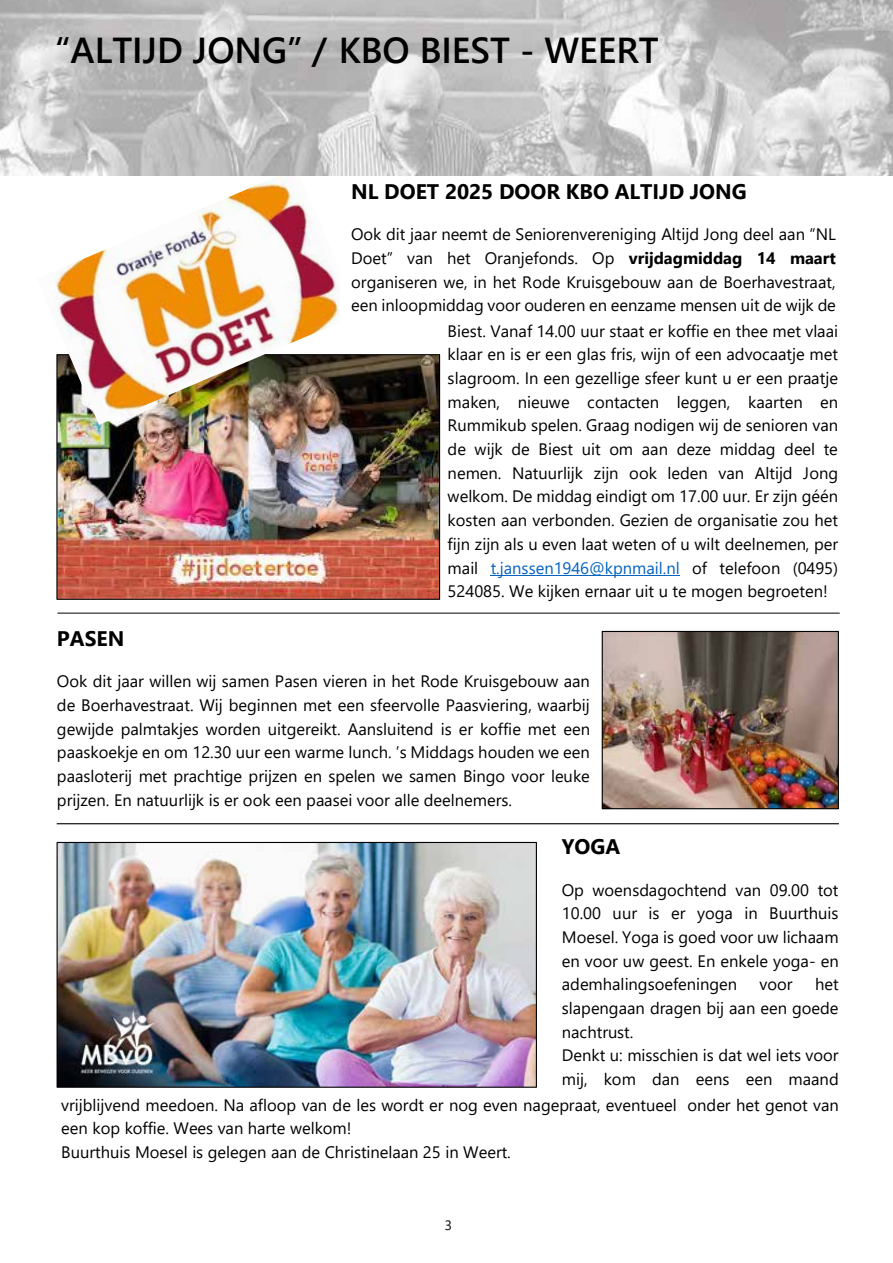
<style>
.page{position:relative;width:893px;height:1263px;background:#fff}
.page>*{position:absolute;margin:0;border:0;box-sizing:border-box;transform-origin:0 0}
.t1{font:600 36px "Segoe UI";color:#000}
.t2{font:700 21px "Segoe UI";color:#000}
.t3{font:16.5px/23.7px "Segoe UI";color:#000;text-align:justify}
.t4{font:13.5px "Segoe UI";color:#000}
.s1{font-weight:700}
.s2{color:#0563c1}
</style>
<div class="page">
<img style="left:58px;top:356px;width:380px;height:242px">
<img style="left:55px;top:176px;width:304px;height:249px">
<div style="left:340px;top:171px;width:507px;height:153px;background:#fff"></div>
<img style="left:0;top:0;width:893px;height:176px">
<img style="left:34px;top:24px;width:859px;height:101px">
<hr style="left:491px;top:575px;width:189px;height:1px;background:#0563c1">
<img style="left:604px;top:633px;width:233px;height:174px">
<div style="left:602px;top:631px;width:237px;height:178px;border:1px solid #000"></div>
<hr style="left:57px;top:613px;width:783px;height:1px;background:#000">
<img style="left:59px;top:844px;width:476px;height:242px">
<div style="left:57px;top:842px;width:480px;height:246px;border:1px solid #000"></div>
<hr style="left:57px;top:823px;width:782px;height:1px;background:#000">
<h1 class="t1" style="left:55px;top:17px;width:605px">“ALTIJD JONG” / KBO BIEST - WEERT</h1>
<p class="t2" style="left:351px;top:172px;width:397px">NL DOET 2025 DOOR KBO ALTIJD JONG</p>
<p class="t3" style="left:351px;top:221px;width:486px">Ook dit jaar neemt de Seniorenvereniging Altijd Jong deel aan “NL Doet” van het Oranjefonds. Op <span class="s1">vrijdagmiddag 14 maart </span>organiseren we, in het Rode Kruisgebouw aan de Boerhavestraat, een inloopmiddag voor ouderen en eenzame mensen uit de wijk de</p>
<p class="t3" style="left:448px;top:317px;width:392px">Biest. Vanaf 14.00 uur staat er koffie en thee met vlaai klaar en is er een glas fris, wijn of een advocaatje met slagroom. In een gezellige sfeer kunt u er een praatje maken, nieuwe contacten leggen, kaarten en Rummikub spelen. Graag nodigen wij de senioren van de wijk de Biest uit om aan deze middag deel te nemen. Natuurlijk zijn ook leden van Altijd Jong welkom. De middag eindigt om 17.00 uur. Er zijn géén kosten aan verbonden. Gezien de organisatie zou het fijn zijn als u even laat weten of u wilt deelnemen, per mail <span class="s2">t.janssen1946@kpnmail.nl</span> of telefoon (0495)<br>524085. We kijken ernaar uit u te mogen begroeten!</p>
<p class="t2" style="left:57px;top:619px;width:69px">PASEN</p>
<p class="t3" style="left:57px;top:668px;width:535px">Ook dit jaar willen wij samen Pasen vieren in het Rode Kruisgebouw aan de Boerhavestraat. Wij beginnen met een sfeervolle Paasviering, waarbij gewijde palmtakjes worden uitgereikt. Aansluitend is er koffie met een paaskoekje en om 12.30 uur een warme lunch. ’s Middags houden we een paasloterij met prachtige prijzen en spelen we samen Bingo voor leuke prijzen. En natuurlijk is er ook een paasei voor alle deelnemers.</p>
<p class="t2" style="left:562px;top:827px;width:60px">YOGA</p>
<p class="t3" style="left:562px;top:876px;width:279px">Op woensdagochtend van 09.00 tot 10.00 uur is er yoga in Buurthuis Moesel. Yoga is goed voor uw lichaam en voor uw geest. En enkele yoga- en ademhalingsoefeningen</p>
<p class="t3" style="left:562px;top:971px;width:278px;text-align:left;text-indent:253px">het slapengaan dragen bij aan een goede nachtrust.<br>Denkt u: misschien is dat wel iets voor mij, kom dan eens een maand .</p>
<p class="t3" style="left:759px;top:971px;width:35px">voor</p>
<p class="t3" style="left:61px;top:1092px;width:779px;text-align:left">vrijblijvend meedoen. Na afloop van de les wordt er nog even nagepraat, eventueel onder het genot van een kop koffie. Wees van harte welkom!<br>Buurthuis Moesel is gelegen aan de Christinelaan 25 in Weert.</p>
<p class="t4" style="left:445px;top:1212px;width:9px">3</p>
</div>
